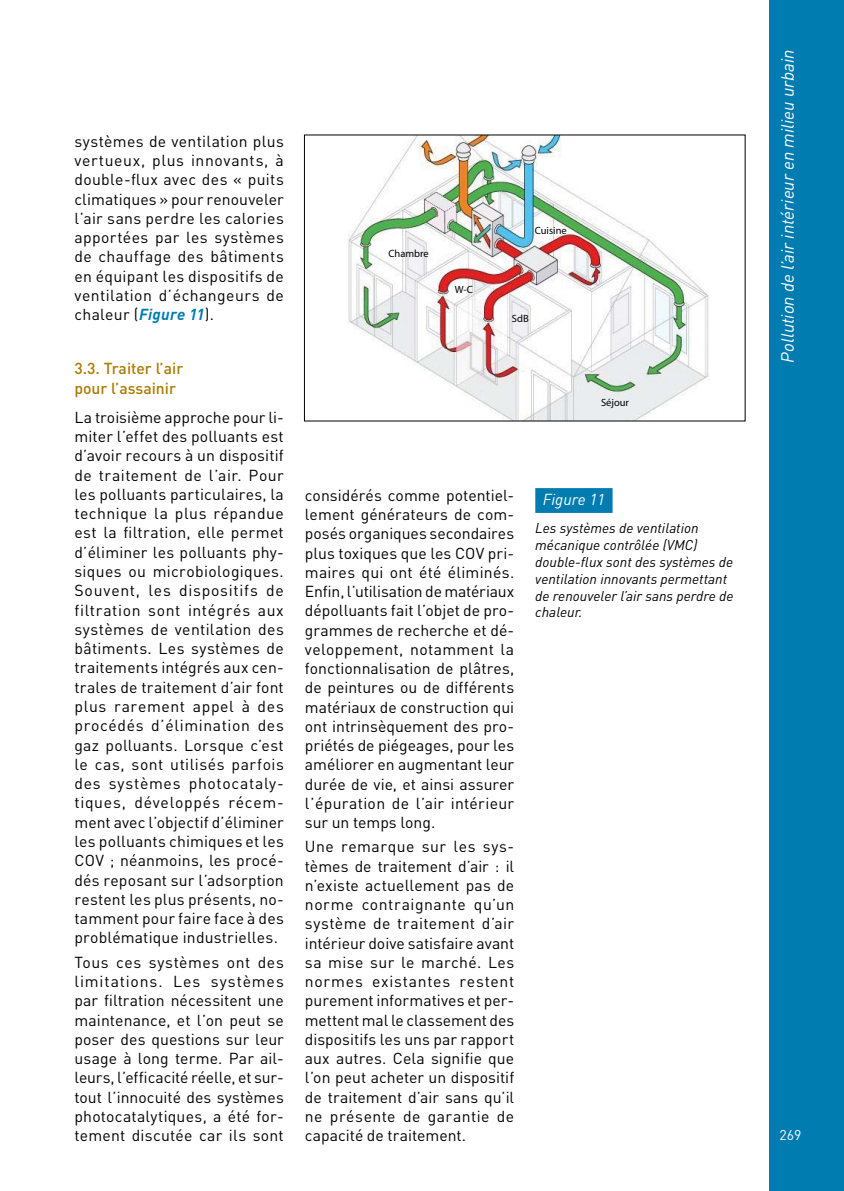
<style>
.page{position:relative;width:844px;height:1191px;background:#fff}
.page>*{position:absolute;margin:0;border:0;box-sizing:border-box;transform-origin:0 0}
.t1{font:italic 17.5px "DIN";color:#fff}
.t2{font:15.75px/19.2px "DIN";letter-spacing:.015em;color:#000;text-align:justify}
.t3{font:500 15.75px/19.2px "DIN";color:#aa7b00}
.t4{font:italic 15.75px "DIN";color:#fff}
.t5{font:italic 14px/16.8px "DIN";color:#000}
.t6{font:14px "DIN";color:#fff}
.t7{font:10.5px "Myriad Pro";color:#000}
.s1{font-weight:700;font-style:italic;color:#007cb0}
</style>
<div class="page">
<div style="left:769px;top:0;width:74px;height:1191px;background:#007cb0"></div>
<div style="left:535px;top:488px;width:77px;height:25px;background:#007cb0"></div>
<svg style="left:303px;top:134px;width:442px;height:288px"></svg>
<p class="t2" style="left:74px;top:131px;width:211px">systèmes de ventilation plus vertueux, plus innovants, à double-flux avec des « puits climatiques » pour renouveler l’air sans perdre les calories apportées par les systèmes de chauffage des bâtiments en équipant les dispositifs de ventilation d’échangeurs de chaleur (<span class="s1">Figure 11</span>).</p>
<p class="t3" style="left:74px;top:358px;width:110px">3.3. Traiter l’air pour l’assainir</p>
<p class="t2" style="left:74px;top:407px;width:211px">La troisième approche pour li&shy;miter l’effet des polluants est d’avoir recours à un dispositif de traitement de l’air. Pour les polluants particulaires, la technique la plus répandue est la filtration, elle permet d’éliminer les polluants phy&shy;siques ou microbiologiques.<br>Souvent, les dispositifs de filtration sont intégrés aux systèmes de ventilation des bâtiments. Les systèmes de traitements intégrés aux cen&shy;trales de traitement d’air font plus rarement appel à des procédés d’élimination des gaz polluants. Lorsque c’est le cas, sont utilisés parfois des systèmes photocataly&shy;tiques, développés récem&shy;ment avec l’objectif d’éliminer les polluants chimiques et les COV ; néanmoins, les procé&shy;dés reposant sur l’adsorption restent les plus présents, no&shy;tamment pour faire face à des problématique industrielles.</p>
<p class="t2" style="left:74px;top:952px;width:211px">Tous ces systèmes ont des limitations. Les systèmes par filtration nécessitent une maintenance, et l’on peut se poser des questions sur leur usage à long terme. Par ail&shy;leurs, l’efficacité réelle, et sur&shy;tout l’innocuité des systèmes photocatalytiques, a été for&shy;tement discutée car ils sont</p>
<p class="t7" style="left:388px;top:247px;width:42px">Chambre</p>
<p class="t7" style="left:454px;top:283px;width:20px">W-C</p>
<p class="t7" style="left:534px;top:223px;width:33px">Cuisine</p>
<p class="t7" style="left:512px;top:312px;width:18px">SdB</p>
<p class="t7" style="left:601px;top:396px;width:30px">Séjour</p>
<p class="t2" style="left:305px;top:485px;width:211px">considérés comme potentiel&shy;lement générateurs de com&shy;posés organiques secondaires plus toxiques que les COV pri&shy;maires qui ont été éliminés.<br>Enfin, l’utilisation de matériaux dépolluants fait l’objet de pro&shy;grammes de recherche et dé&shy;veloppement, notamment la fonctionnalisation de plâtres, de peintures ou de différents matériaux de construction qui ont intrinsèquement des pro&shy;priétés de piégeages, pour les améliorer en augmentant leur durée de vie, et ainsi assurer l’épuration de l’air intérieur sur un temps long.</p>
<p class="t2" style="left:305px;top:837px;width:211px">Une remarque sur les sys&shy;tèmes de traitement d’air : il n’existe actuellement pas de norme contraignante qu’un système de traitement d’air intérieur doive satisfaire avant sa mise sur le marché. Les normes existantes restent purement informatives et per&shy;mettent mal le classement des dispositifs les uns par rapport aux autres. Cela signifie que l’on peut acheter un dispositif de traitement d’air sans qu’il ne présente de garantie de capacité de traitement.</p>
<p class="t4" style="left:542px;top:490px;width:64px">Figure 11</p>
<p class="t5" style="left:535px;top:520px;width:200px">Les systèmes de ventilation mécanique contrôlée (VMC) double-flux sont des systèmes de ventilation innovants permettant de renouveler l’air sans perdre de chaleur.</p>
<p class="t1" style="left:776px;top:362px;width:314px;rotate:-90deg">Pollution de l’air intérieur en milieu urbain</p>
<p class="t6" style="left:779px;top:1125px;width:23px">269</p>
</div>
